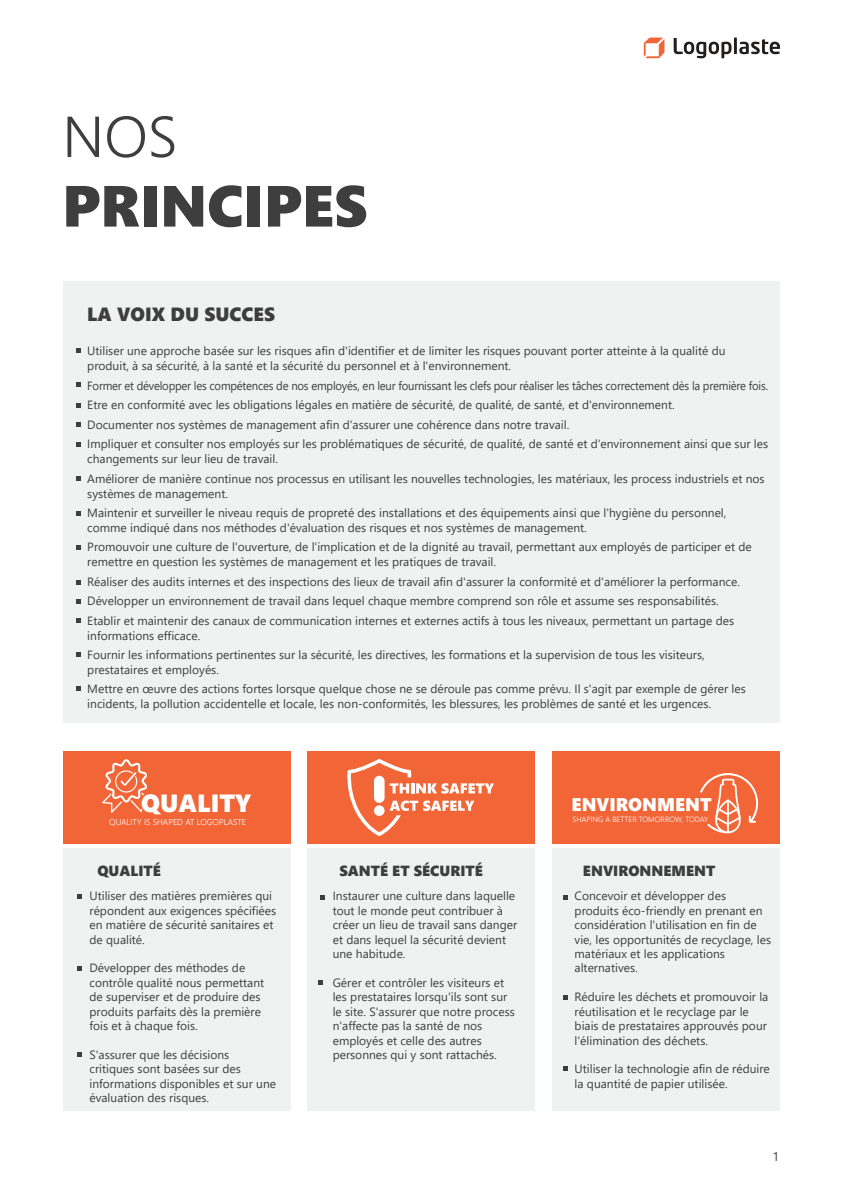
<style>
.page{position:relative;width:842px;height:1191px;background:#fff}
.page>*{position:absolute;margin:0;border:0;box-sizing:border-box;transform-origin:0 0}
.t1{font:58px "Segoe UI Black";color:#3e3e3f}
.t2{font:300 57.6px "Segoe UI";color:#3e3e3f}
.t3{font:24.8px "Segoe UI Black";color:#fff}
.t4{font:19.1px "Segoe UI Black";color:#3e3e3f}
.t5{font:18.3px "Segoe UI Black";color:#fff}
.t6{font:14.7px "Segoe UI Black";color:#3e3e3f}
.t7{font:12.5px "Segoe UI";color:#3e3e3f}
.t8{font:12px/14.4px "Segoe UI";color:#3e3e3f}
.t9{font:12px/19.4px "Segoe UI";color:#3e3e3f;scale:.94 1}
.t10{font:300 8.5px "Segoe UI";color:#fff}
.t11{font:300 7.6px "Segoe UI";color:#fff}
</style>
<div class="page">
<div style="left:63px;top:750px;width:227px;height:93px;background:#f16537"></div>
<div style="left:307px;top:750px;width:227px;height:93px;background:#f16537"></div>
<div style="left:552px;top:750px;width:227px;height:93px;background:#f16537"></div>
<svg style="left:673px;top:38px;width:107px;height:20px"></svg>
<svg style="left:644px;top:38px;width:20px;height:20px"></svg>
<div style="left:64px;top:281px;width:716px;height:441px;background:#f0f1f1"></div>
<svg style="left:76px;top:348px;width:4px;height:4px"></svg>
<svg style="left:76px;top:383px;width:4px;height:4px"></svg>
<svg style="left:76px;top:403px;width:4px;height:4px"></svg>
<svg style="left:76px;top:423px;width:4px;height:4px"></svg>
<svg style="left:76px;top:442px;width:4px;height:4px"></svg>
<svg style="left:76px;top:476px;width:4px;height:4px"></svg>
<svg style="left:76px;top:511px;width:4px;height:4px"></svg>
<svg style="left:76px;top:546px;width:4px;height:4px"></svg>
<svg style="left:76px;top:580px;width:4px;height:4px"></svg>
<svg style="left:76px;top:599px;width:4px;height:5px"></svg>
<svg style="left:76px;top:619px;width:4px;height:4px"></svg>
<svg style="left:76px;top:653px;width:4px;height:4px"></svg>
<svg style="left:76px;top:686px;width:4px;height:4px"></svg>
<div style="left:63px;top:848px;width:227px;height:263px;background:#f0f1f1"></div>
<div style="left:307px;top:848px;width:227px;height:263px;background:#f0f1f1"></div>
<div style="left:552px;top:848px;width:227px;height:263px;background:#f0f1f1"></div>
<svg style="left:700px;top:773px;width:58px;height:60px"></svg>
<svg style="left:563px;top:895px;width:4px;height:4px"></svg>
<svg style="left:563px;top:995px;width:4px;height:4px"></svg>
<svg style="left:563px;top:1066px;width:4px;height:4px"></svg>
<svg style="left:347px;top:759px;width:147px;height:77px"></svg>
<svg style="left:320px;top:895px;width:4px;height:4px"></svg>
<svg style="left:318px;top:980px;width:4px;height:4px"></svg>
<svg style="left:102px;top:759px;width:45px;height:54px"></svg>
<svg style="left:78px;top:894px;width:4px;height:4px"></svg>
<svg style="left:78px;top:966px;width:4px;height:4px"></svg>
<svg style="left:78px;top:1052px;width:4px;height:4px"></svg>
<h2 class="t2" style="left:62px;top:90px;width:117px">NOS</h2>
<h1 class="t1" style="left:62px;top:164px;width:306px">PRINCIPES</h1>
<h3 class="t4" style="left:87px;top:301px;width:189px">LA VOIX DU SUCCES</h3>
<p class="t8" style="left:87px;top:343px;width:640px;line-height:15px">Utiliser une approche basée sur les risques afin d'identifier et de limiter les risques pouvant porter atteinte à la qualité du produit, à sa sécurité, à la santé et la sécurité du personnel et à l'environnement.</p>
<p class="t9" style="left:87px;top:376px;width:726px">Former et développer les compétences de nos employés, en leur fournissant les clefs pour réaliser les tâches correctement dès la première fois.<br>Etre en conformité avec les obligations légales en matière de sécurité, de qualité, de santé, et d'environnement.<br>Documenter nos systèmes de management afin d'assurer une cohérence dans notre travail.<br>Impliquer et consulter nos employés sur les problématiques de sécurité, de qualité, de santé et d'environnement ainsi que sur les</p>
<p class="t8" style="left:87px;top:449px;width:679px;line-height:19.4px">changements sur leur lieu de travail.<br>Améliorer de manière continue nos processus en utilisant les nouvelles technologies, les matériaux, les process industriels et nos</p>
<p class="t8" style="left:87px;top:483px;width:641px;line-height:19.4px">systèmes de management.<br>Maintenir et surveiller le niveau requis de propreté des installations et des équipements ainsi que l'hygiène du personnel,</p>
<p class="t8" style="left:87px;top:518px;width:666px;line-height:19.4px">comme indiqué dans nos méthodes d'évaluation des risques et nos systèmes de management.<br>Promouvoir une culture de l'ouverture, de l'implication et de la dignité au travail, permettant aux employés de participer et de</p>
<p class="t8" style="left:87px;top:552px;width:654px;line-height:19.4px">remettre en question les systèmes de management et les pratiques de travail.<br>Réaliser des audits internes et des inspections des lieux de travail afin d'assurer la conformité et d'améliorer la performance.<br>Développer un environnement de travail dans lequel chaque membre comprend son rôle et assume ses responsabilités.<br>Etablir et maintenir des canaux de communication internes et externes actifs à tous les niveaux, permettant un partage des</p>
<p class="t8" style="left:87px;top:625px;width:619px;line-height:19.4px">informations efficace.<br>Fournir les informations pertinentes sur la sécurité, les directives, les formations et la supervision de tous les visiteurs,</p>
<p class="t8" style="left:87px;top:660px;width:660px;line-height:19.4px">prestataires et employés.<br>Mettre en œuvre des actions fortes lorsque quelque chose ne se déroule pas comme prévu. Il s'agit par exemple de gérer les</p>
<p class="t8" style="left:87px;top:696px;width:625px">incidents, la pollution accidentelle et locale, les non-conformités, les blessures, les problèmes de santé et les urgences.</p>
<h3 class="t3" style="left:141px;top:785px;width:111px">QUALITY</h3>
<p class="t10" style="left:109px;top:815px;width:138px">QUALITY IS SHAPED AT LOGOPLASTE</p>
<h3 class="t5" style="left:572px;top:791px;width:142px">ENVIRONMENT</h3>
<p class="t11" style="left:572px;top:812px;width:137px">SHAPING A BETTER TOMORROW, TODAY</p>
<p class="t6" style="left:97px;top:860px;width:65px">QUALITÉ</p>
<p class="t6" style="left:583px;top:860px;width:134px">ENVIRONNEMENT</p>
<p class="t6" style="left:339px;top:860px;width:145px">SANTÉ ET SÉCURITÉ</p>
<p class="t8" style="left:89px;top:888px;width:188px">Utiliser des matières premières qui répondent aux exigences spécifiées en matière de sécurité sanitaires et de qualité.</p>
<p class="t8" style="left:89px;top:960px;width:176px">Développer des méthodes de contrôle qualité nous permettant de superviser et de produire des produits parfaits dès la première fois et à chaque fois.</p>
<p class="t8" style="left:89px;top:1047px;width:188px">S'assurer que les décisions critiques sont basées sur des informations disponibles et sur une évaluation des risques.</p>
<p class="t8" style="left:333px;top:888px;width:186px">Instaurer une culture dans laquelle tout le monde peut contribuer à créer un lieu de travail sans danger et dans lequel la sécurité devient une habitude.</p>
<p class="t8" style="left:333px;top:975px;width:184px">Gérer et contrôler les visiteurs et les prestataires lorsqu'ils sont sur le site. S'assurer que notre process n'affecte pas la santé de nos employés et celle des autres personnes qui y sont rattachés.</p>
<p class="t8" style="left:575px;top:888px;width:198px">Concevoir et développer des produits éco-friendly en prenant en considération l'utilisation en fin de vie, les opportunités de recyclage, les matériaux et les applications alternatives.</p>
<p class="t8" style="left:575px;top:989px;width:195px">Réduire les déchets et promouvoir la réutilisation et le recyclage par le biais de prestataires approuvés pour l'élimination des déchets.</p>
<p class="t8" style="left:575px;top:1061px;width:197px">Utiliser la technologie afin de réduire la quantité de papier utilisée.</p>
<p class="t7" style="left:772px;top:1146px;width:8px">1</p>
</div>
